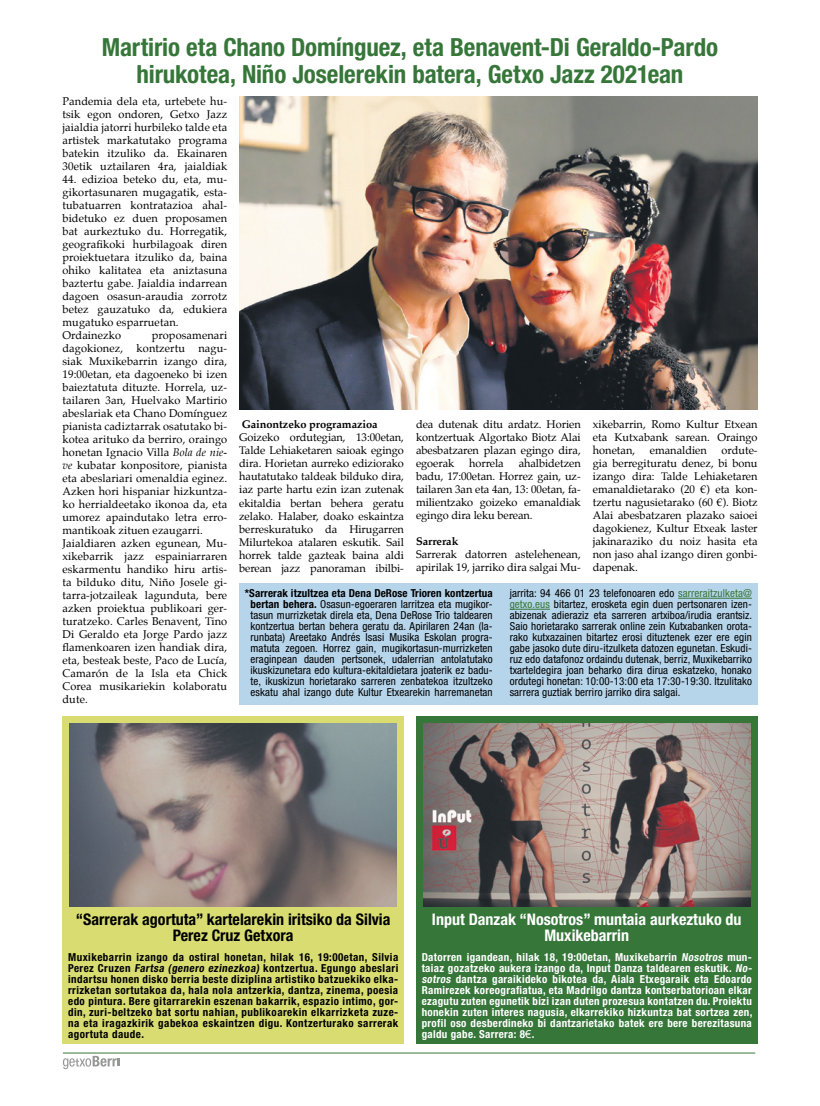
<style>
.page{position:relative;width:820px;height:1106px;background:#fff}
.page>*{position:absolute;margin:0;border:0;box-sizing:border-box;transform-origin:0 0}
.t1{font:700 condensed 25px/27px "Helvetica Neue";letter-spacing:-.005em;color:#367639;text-align:center}
.t2{font:700 condensed 16px/16px "Helvetica Neue";color:#000;text-align:center}
.t3{font:700 condensed 16px/16px "Helvetica Neue";color:#fff;text-align:center}
.t4{font:11px/13px "Palatino";letter-spacing:.01em;color:#000;text-align:justify}
.t5{font:condensed 11px/11px "Helvetica Neue";letter-spacing:.01em;color:#000;text-align:center}
.t6{font:700 condensed 11px/11px "Helvetica Neue";letter-spacing:.03em;color:#fff}
.t7{font:700 condensed 11px/11px "Helvetica Neue";letter-spacing:.045em;color:#000;text-align:justify}
.t8{font:700 11px "Palatino";letter-spacing:-.005em;color:#000}
.s1{font-style:italic}
.s2{font-weight:700}
.s3{color:#367639}
.s4{font-family:"Arial";font-weight:400;font-stretch:normal}
</style>
<div class="page">
<svg style="left:63px;top:1055px;width:56px;height:14px"></svg>
<hr style="left:63px;top:1052px;width:691px;height:1px;background:#367639">
<div style="left:239px;top:583px;width:518px;height:121px;background:#b6d4ea"></div>
<hr style="left:678px;top:598px;width:73px;height:1px;background:#367639">
<hr style="left:509px;top:609px;width:40px;height:1px;background:#367639">
<div style="left:416px;top:716px;width:341px;height:327px;background:#367639"></div>
<div style="left:62px;top:716px;width:342px;height:327px;background:#d8dc71"></div>
<img style="left:423px;top:723px;width:327px;height:184px">
<img style="left:239px;top:97px;width:518px;height:313px">
<img style="left:69px;top:723px;width:327px;height:184px">
<h1 class="t1" style="left:102px;top:34px;width:617px">Martirio eta Chano Domínguez, eta Benavent-Di Geraldo-Pardo hirukotea, Niño Joselerekin batera, Getxo Jazz 2021ean</h1>
<p class="t4" style="left:62px;top:95px;width:166px">Pandemia dela eta, urtebete hu&shy;tsik egon ondoren, Getxo Jazz jaialdia jatorri hurbileko talde eta artistek markatutako programa batekin itzuliko da. Ekainaren 30etik uztailaren 4ra, jaialdiak</p>
<p class="t4" style="left:62px;top:173px;width:166px;text-align:left">44. edizioa beteko du, eta, mu&shy;gikortasunaren mugagatik, esta&shy;tubatuarren kontratazioa ahal&shy;bidetuko ez duen proposamen bat aurkeztuko du. Horregatik, geografikoki hurbilagoak diren proiektuetara itzuliko da, baina ohiko kalitatea eta aniztasuna baztertu gabe. Jaialdia indarrean dagoen osasun-araudia zorrotz betez gauzatuko da, edukiera mugatuko esparruetan.<br>Ordainezko</p>
<p class="t4" style="left:62px;top:329px;width:166px;text-align:left;text-indent:89px">proposamenari dagokionez, kontzertu nagu&shy;siak Muxikebarrin izango dira,<br>19:00etan, eta dagoeneko bi izen baieztatuta dituzte. Horrela, uz&shy;tailaren 3an, Huelvako Martirio abeslariak eta Chano Domínguez pianista cadiztarrak osatutako bi&shy;kotea arituko da berriro, oraingo honetan Ignacio Villa <span class="s1">Bola de nie&shy;ve</span> kubatar konpositore, pianista eta abeslariari omenaldia eginez.<br>Azken hori hispaniar hizkuntza&shy;ko herrialdeetako ikonoa da, eta umorez apaindutako letra erro&shy;mantikoak zituen ezaugarri.<br>Jaialdiaren azken egunean, Mu&shy;xikebarrik jazz espainiarraren eskarmentu handiko hiru artis&shy;ta bilduko ditu, Niño Josele gi&shy;tarra-jotzaileak lagunduta, bere azken proiektua publikoari ger&shy;turatzeko. Carles Benavent, Tino<br>Di Geraldo eta Jorge Pardo jazz flamenkoaren izen handiak dira, eta, besteak beste, Paco de Lucía,<br>Camarón de la Isla eta Chick<br>Corea musikariekin kolaboratu dute.</p>
<p class="t4" style="left:416px;top:418px;width:166px">dea dutenak ditu ardatz. Horien kontzertuak Algortako Biotz Alai abesbatzaren plazan egingo dira, egoerak</p>
<p class="t4" style="left:592px;top:418px;width:166px">xikebarrin, Romo Kultur Etxean eta Kutxabank sarean. Oraingo honetan,</p>
<p class="t8" style="left:242px;top:415px;width:137px">Gainontzeko programazioa</p>
<p class="t4" style="left:239px;top:431px;width:166px">Goizeko ordutegian, 13:00etan, Talde Lehiaketaren saioak egingo dira. Horietan aurreko ediziorako hautatutako taldeak bilduko dira, iaz parte hartu ezin izan zutenak ekitaldia bertan behera geratu zelako. Halaber, doako eskaintza berreskuratuko da Hirugarren Milurtekoa atalaren eskutik. Sail horrek talde gazteak baina aldi berean jazz panoraman ibilbi-</p>
<p class="t4" style="left:649px;top:444px;width:59px">emanaldien</p>
<p class="t4" style="left:592px;top:444px;width:166px;text-indent:129px">ordute&shy;gia berregituratu denez, bi bonu izango dira: Talde Lehiaketaren emanaldietarako (20 €) eta kon&shy;tzertu nagusietarako (60 €). Biotz Alai abesbatzaren plazako saioei dagokienez, Kultur Etxeak laster jakinaraziko du noiz hasita eta non jaso ahal izango diren gonbi&shy;dapenak.</p>
<p class="t4" style="left:416px;top:457px;width:166px;text-indent:103px">ahalbidetzen badu, 17:00etan. Horrez gain, uz&shy;tailaren 3an eta 4an, 13: 00etan, fa&shy;milientzako goizeko emanaldiak egingo dira leku berean.</p>
<p class="t8" style="left:416px;top:532px;width:44px">Sarrerak</p>
<p class="t4" style="left:416px;top:548px;width:166px">Sarrerak datorren astelehenean, apirilak 19, jarriko dira salgai Mu-</p>
<p class="t4" style="left:469px;top:457px;width:36px">horrela</p>
<p class="t5" style="left:245px;top:587px;width:249px"><span class="s2">*Sarrerak itzultzea eta Dena DeRose Trioren kontzertua bertan behera.</span> Osasun-egoeraren larritzea eta mugikor&shy;tasun murrizketak direla eta, Dena DeRose Trio taldearen kontzertua bertan behera geratu da. Apirilaren 24an (la&shy;runbata) Areetako Andrés Isasi Musika Eskolan progra&shy;matuta zegoen. Horrez gain, mugikortasun-murrizketen eraginpean dauden pertsonek, udalerrian antolatutako ikuskizunetara edo kultura-ekitaldietara joaterik ez badu&shy;te, ikuskizun horietarako sarreren zenbatekoa itzultzeko eskatu ahal izango dute Kultur Etxearekin harremanetan</p>
<p class="t5" style="left:509px;top:587px;width:244px;text-align:justify">jarrita: 94 466 01 23 telefonoaren edo <span class="s3">sarreraitzulketa@ getxo.eus</span> bitartez, erosketa egin duen pertsonaren izen&shy;abizenak adieraziz eta sarreren artxiboa/irudia erantsiz.<br>Saio horietarako sarrerak online zein Kutxabanken orota&shy;rako kutxazainen bitartez erosi dituztenek ezer ere egin gabe jasoko dute diru-itzulketa datozen egunetan. Eskudi&shy;ruz edo datafonoz ordaindu dutenak, berriz, Muxikebarriko txarteldegira joan beharko dira dirua eskatzeko, honako ordutegi honetan: 10:00-13:00 eta 17:30-19:30. Itzulitako sarrera guztiak berriro jarriko dira salgai.</p>
<h2 class="t2" style="left:76px;top:911px;width:316px">“Sarrerak agortuta” kartelarekin iritsiko da Silvia<br>Perez Cruz Getxora</h2>
<p class="t7" style="left:68px;top:951px;width:331px">Muxikebarrin izango da ostiral honetan, hilak 16, 19:00etan, Silvia Perez Cruzen Fartsa (genero ezinezkoa) kontzertua. Egungo abeslari indartsu honen disko berria beste diziplina artistiko batzuekiko elka&shy;rrizketan sortutakoa da, hala nola antzerkia, dantza, zinema, poesia edo pintura. Bere gitarrarekin eszenan bakarrik, espazio intimo, gor&shy;din, zuri-beltzeko bat sortu nahian, publikoarekin elkarrizketa zuze&shy;na eta iragazkirik gabekoa eskaintzen digu. Kontzerturako sarrerak agortuta daude.</p>
<h2 class="t3" style="left:432px;top:911px;width:311px">Input Danzak “Nosotros” muntaia aurkeztuko du<br>Muxikebarrin</h2>
<p class="t6" style="left:421px;top:951px;width:333px">Datorren igandean, hilak 18, 19:00etan, Muxikebarrin Nosotros mun&shy;taiaz gozatzeko aukera izango da, Input Danza taldearen eskutik. No&shy;sotros dantza garaikideko bikotea da, Aiala Etxegaraik eta Edoardo Ramirezek koreografiatua, eta Madrilgo dantza kontserbatorioan elkar ezagutu zuten egunetik bizi izan duten prozesua kontatzen du. Proiektu honekin zuten interes nagusia, elkarrekiko hizkuntza bat sortzea zen, profil oso desberdineko bi dantzarietako batek ere bere berezitasuna galdu gabe. Sarrera: 8<span class="s4">€</span>.</p>
</div>
